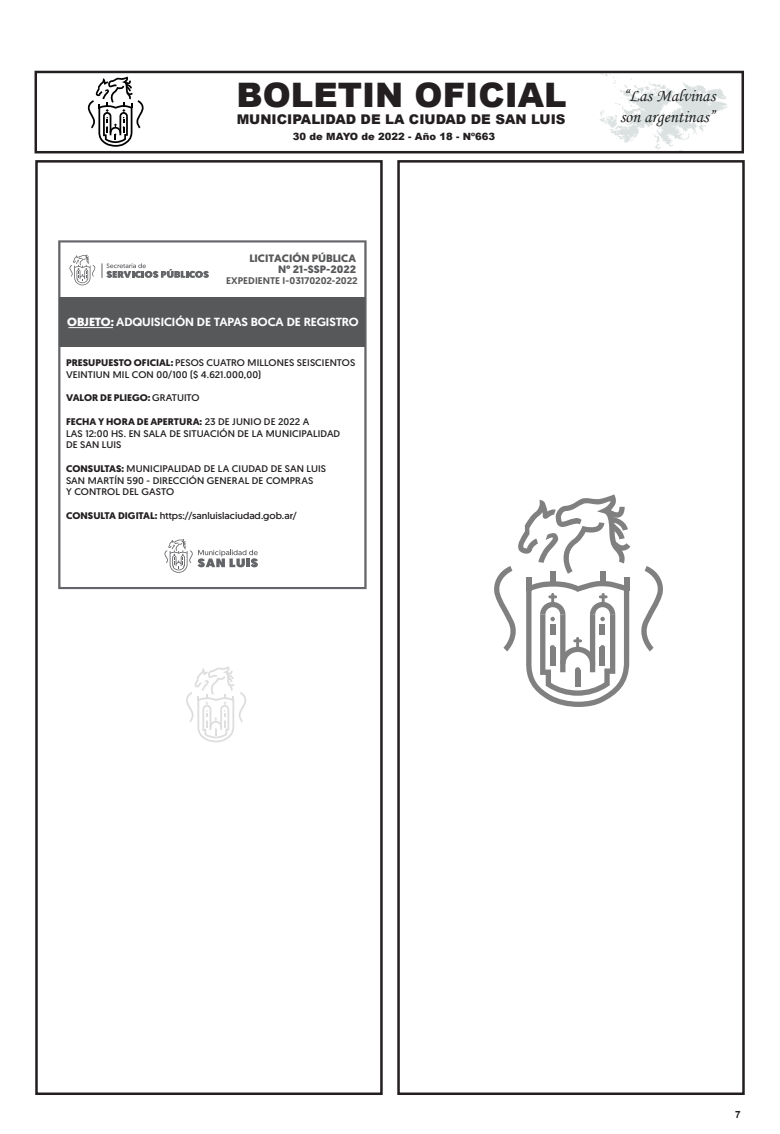
<style>
.page{position:relative;width:780px;height:1134px;background:#fff}
.page>*{position:absolute;margin:0;border:0;box-sizing:border-box;transform-origin:0 0}
.t1{font:900 33.75px "Arial";color:#231f20}
.t2{font:17.5px/21px "Monotype Corsiva";color:#231f20}
.t3{font:900 13.38px "Arial";color:#231f20}
.t4{font:500 11.75px "Geomanist";letter-spacing:-.005em;color:#fff;scale:1.06 1}
.t5{font:700 10.75px/10.8px "Geomanist";color:#57585a;text-align:right;scale:1.06 1}
.t6{font:900 10px "Arial";color:#231f20}
.t7{font:700 10px "Arial";color:#231f20}
.t8{font:9.62px/11.8px "Geomanist";letter-spacing:.005em;color:#231f20;scale:1.06 1}
.t9{font:500 9.62px "Geomanist";letter-spacing:-.005em;color:#57585a;scale:1.06 1}
.t10{font:700 9.62px "Geomanist";letter-spacing:-.005em;color:#231f20;scale:1.06 1}
.s1{font-weight:700}
.s2{font-weight:400}
</style>
<div class="page">
<div style="left:34px;top:71px;width:710px;height:82px;border:2px solid #231f20"></div>
<div style="left:35px;top:160px;width:347px;height:935px;border:2px solid #231f20"></div>
<div style="left:397px;top:160px;width:347px;height:935px;border:2px solid #231f20"></div>
<svg style="left:87px;top:77px;width:57px;height:70px"></svg>
<img style="left:576px;top:70px;width:168px;height:84px">
<svg style="left:58px;top:240px;width:308px;height:349px"></svg>
<div style="left:59px;top:297px;width:306px;height:49px;background:#57585a"></div>
<hr style="left:68px;top:327px;width:45px;height:1px;background:#fff">
<svg style="left:164px;top:539px;width:94px;height:34px"></svg>
<svg style="left:69px;top:255px;width:26px;height:30px"></svg>
<svg style="left:102px;top:263px;width:107px;height:15px"></svg>
<svg style="left:494px;top:494px;width:169px;height:213px"></svg>
<svg style="left:186px;top:666px;width:61px;height:76px"></svg>
<h1 class="t1" style="left:236px;top:70px;width:332px">BOLETIN OFICIAL</h1>
<h3 class="t3" style="left:237px;top:110px;width:330px">MUNICIPALIDAD DE LA CIUDAD DE SAN LUIS</h3>
<p class="t6" style="left:293px;top:129px;width:204px">30 de MAYO de 2022 - Año 18 - Nº663</p>
<p class="t5" style="left:249px;top:253px;width:102px">LICITACIÓN PÚBLICA<br>N° 21-SSP-2022</p>
<p class="t9" style="left:226px;top:275px;width:126px">EXPEDIENTE I-03170202-2022</p>
<p class="t4" style="left:67px;top:314px;width:276px"><span class="s1">OBJETO:</span> ADQUISICIÓN DE TAPAS BOCA DE REGISTRO</p>
<p class="t8" style="left:66px;top:356px;width:274px"><span class="s1">PRESUPUESTO OFICIAL:</span> PESOS CUATRO MILLONES SEISCIENTOS<br>VEINTIUN MIL CON 00/100 ($ 4.621.000,00)</p>
<p class="t10" style="left:66px;top:391px;width:127px">VALOR DE PLIEGO: <span class="s2">GRATUITO</span></p>
<p class="t8" style="left:66px;top:415px;width:260px"><span class="s1">FECHA Y HORA DE APERTURA:</span> 23 DE JUNIO DE 2022 A<br>LAS 12:00 HS. EN SALA DE SITUACIÓN DE LA MUNICIPALIDAD<br>DE SAN LUIS</p>
<p class="t8" style="left:66px;top:462px;width:247px"><span class="s1">CONSULTAS:</span> MUNICIPALIDAD DE LA CIUDAD DE SAN LUIS<br>SAN MARTÍN 590 - DIRECCIÓN GENERAL DE COMPRAS<br>Y CONTROL DEL GASTO</p>
<p class="t8" style="left:66px;top:509px;width:219px"><span class="s1">CONSULTA DIGITAL:</span> https://sanluislaciudad.gob.ar/</p>
<h2 class="t2" style="left:619px;top:85px;width:97px">“Las Malvinas son argentinas”</h2>
<p class="t7" style="left:735px;top:1107px;width:7px">7</p>
</div>
